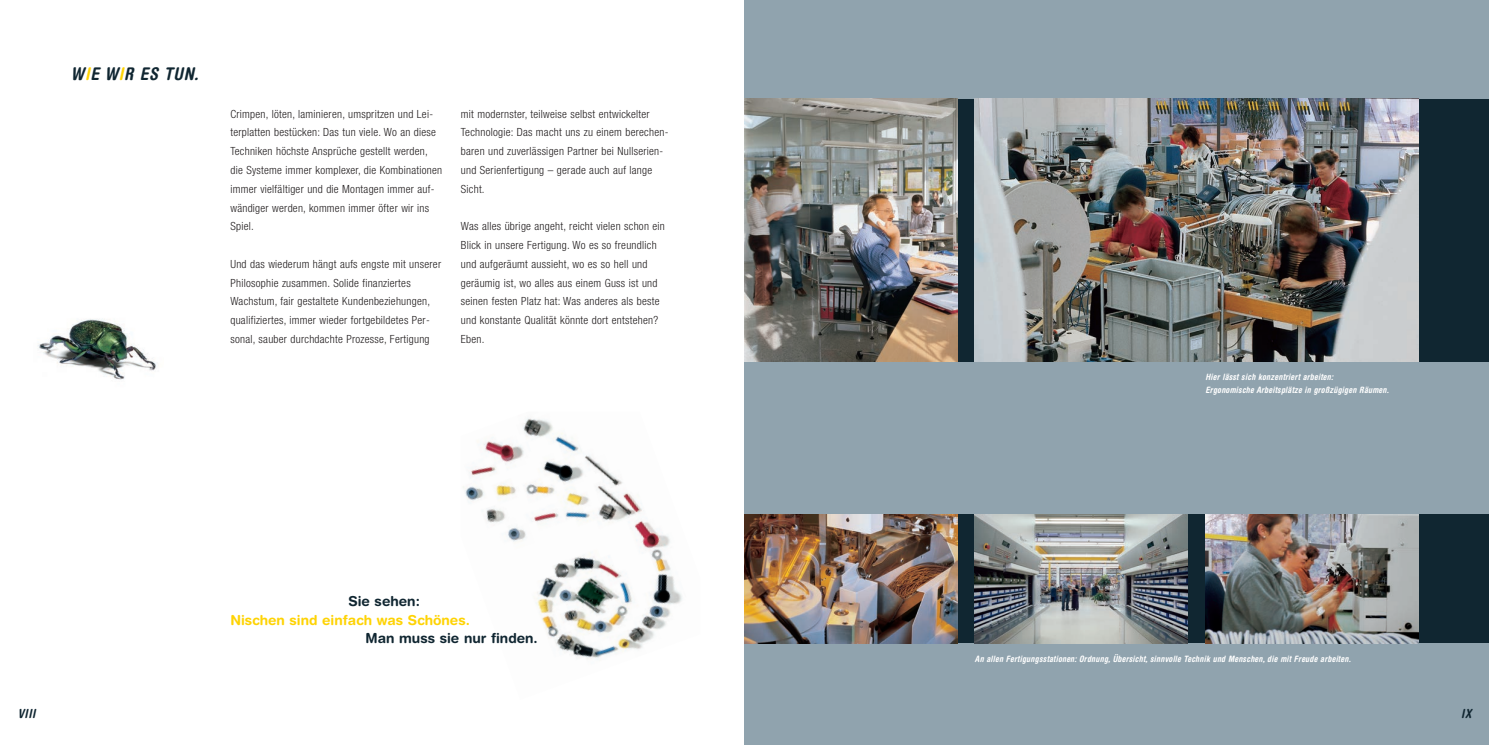
<style>
.page{position:relative;width:1489px;height:745px;background:#fff}
.page>*{position:absolute;margin:0;border:0;box-sizing:border-box;transform-origin:0 0}
.t1{font:italic 700 condensed 17.5px "Helvetica Rounded";color:#102631}
.t2{font:700 13.75px "Helvetica Rounded";color:#102631}
.t3{font:700 13.75px "Helvetica Rounded";color:#fed304}
.t4{font:italic 700 condensed 12.5px "Helvetica Rounded";color:#102631}
.t5{font:300 condensed 11.25px/18.8px "Helvetica Neue";letter-spacing:.025em;color:#231f20}
.t6{font:italic 700 condensed 8.75px/12.5px "Helvetica Rounded";color:#fff}
.s1{color:#fed304}
</style>
<div class="page">
<svg style="left:38px;top:319px;width:644px;height:341px"></svg>
<img style="left:744px;top:0;width:744px;height:744px">
<h1 class="t1" style="left:71px;top:63px;width:133px">W<span class="s1">I</span>E W<span class="s1">I</span>R ES TUN.</h1>
<p class="t5" style="left:230px;top:104px;width:213px">Crimpen, löten, laminieren, umspritzen und Lei&shy;terplatten bestücken: Das tun viele. Wo an diese Techniken höchste Ansprüche gestellt werden, die Systeme immer komplexer, die Kombinationen immer vielfältiger und die Montagen immer auf&shy;wändiger werden, kommen immer öfter wir ins Spiel.</p>
<p class="t5" style="left:230px;top:254px;width:212px">Und das wiederum hängt aufs engste mit unserer Philosophie zusammen. Solide finanziertes Wachstum, fair gestaltete Kundenbeziehungen, qualifiziertes, immer wieder fortgebildetes Per&shy;sonal, sauber durchdachte Prozesse, Fertigung</p>
<p class="t5" style="left:461px;top:104px;width:209px">mit modernster, teilweise selbst entwickelter Technologie: Das macht uns zu einem berechen&shy;baren und zuverlässigen Partner bei Nullserien&shy;und Serienfertigung – gerade auch auf lange Sicht.</p>
<p class="t5" style="left:461px;top:217px;width:205px">Was alles übrige angeht, reicht vielen schon ein Blick in unsere Fertigung. Wo es so freundlich und aufgeräumt aussieht, wo es so hell und geräumig ist, wo alles aus einem Guss ist und seinen festen Platz hat: Was anderes als beste und konstante Qualität könnte dort entstehen?<br>Eben.</p>
<p class="t4" style="left:18px;top:705px;width:22px">VIII</p>
<p class="t2" style="left:348px;top:592px;width:73px">Sie sehen:</p>
<p class="t3" style="left:230px;top:611px;width:241px">Nischen sind einfach was Schönes.</p>
<p class="t2" style="left:365px;top:629px;width:174px">Man muss sie nur finden.</p>
<p class="t6" style="left:1205px;top:370px;width:187px">Hier lässt sich konzentriert arbeiten:<br>Ergonomische Arbeitsplätze in großzügigen Räumen.</p>
<p class="t6" style="left:974px;top:652px;width:379px">An allen Fertigungsstationen: Ordnung, Übersicht, sinnvolle Technik und Menschen, die mit Freude arbeiten.</p>
<p class="t4" style="left:1460px;top:705px;width:15px">IX</p>
</div>
